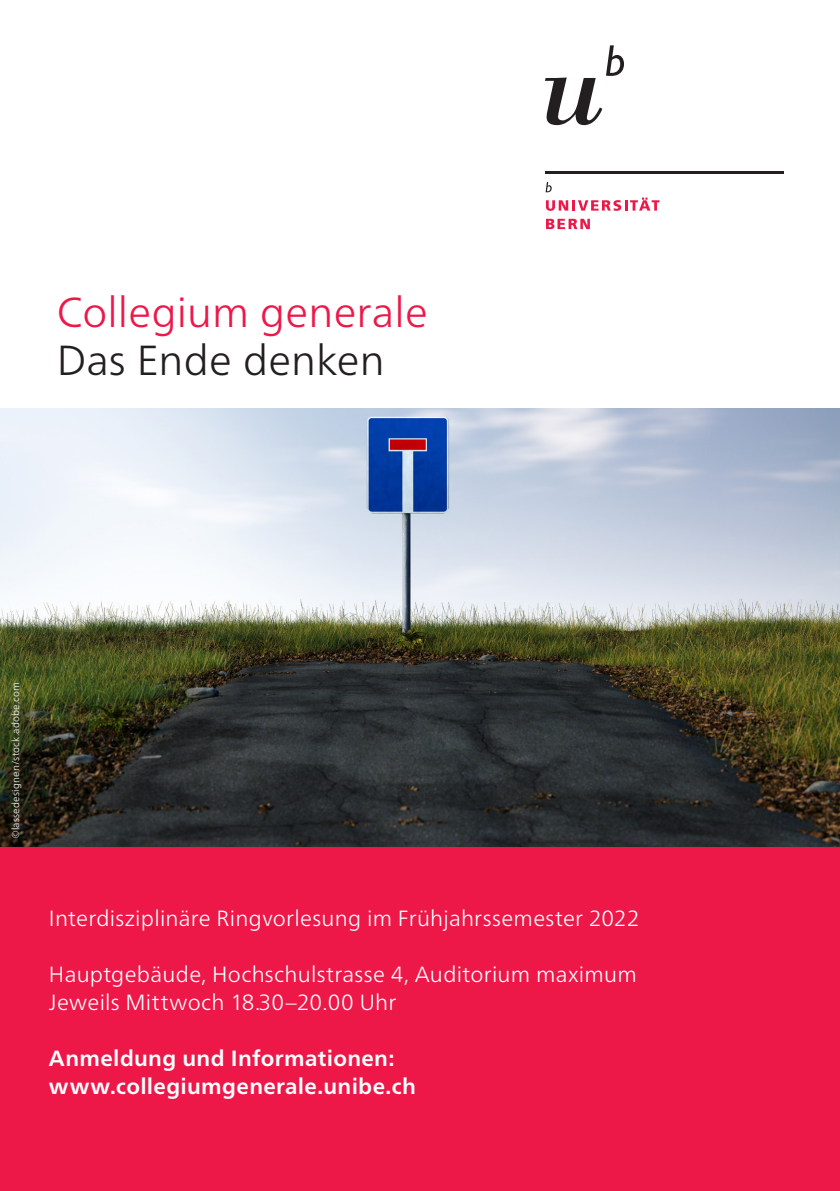
<style>
.page{position:relative;width:840px;height:1191px;background:#fff}
.page>*{position:absolute;margin:0;border:0;box-sizing:border-box;transform-origin:0 0}
.t1{font:300 42px "Frutiger Neue LT Pro";letter-spacing:.005em;color:#ed1748}
.t2{font:300 42px "Frutiger Neue LT Pro";letter-spacing:.005em;color:#231f20}
.t3{font:300 22px/28px "Frutiger Neue LT Pro";letter-spacing:.01em;color:#fff}
.t4{font:700 22px/28px "Frutiger Neue LT Pro";letter-spacing:.015em;color:#fff}
.t5{font:300 10px "Frutiger Neue LT Pro";letter-spacing:.02em;color:#fff}
</style>
<div class="page">
<div style="left:0;top:771px;width:839px;height:420px;background:#ed1748"></div>
<svg style="left:545px;top:45px;width:78px;height:80px"></svg>
<hr style="left:545px;top:172px;width:237px;height:2px;background:#231f20">
<svg style="left:545px;top:182px;width:6px;height:10px"></svg>
<svg style="left:545px;top:198px;width:114px;height:13px"></svg>
<svg style="left:546px;top:219px;width:43px;height:10px"></svg>
<img style="left:0;top:408px;width:839px;height:438px">
<h1 class="t1" style="left:57px;top:287px;width:372px">Collegium generale</h1>
<h1 class="t2" style="left:57px;top:335px;width:329px">Das Ende denken</h1>
<p class="t5" style="left:10px;top:839px;width:159px;rotate:-90deg">©lassedesignen/stock.adobe.com</p>
<p class="t3" style="left:49px;top:903px;width:591px">Interdisziplinäre Ringvorlesung im Frühjahrssemester 2022</p>
<p class="t3" style="left:49px;top:959px;width:589px">Hauptgebäude, Hochschulstrasse 4, Auditorium maximum<br>Jeweils Mittwoch 18.30–20.00 Uhr</p>
<p class="t4" style="left:49px;top:1043px;width:368px">Anmeldung und Informationen: www.collegiumgenerale.unibe.ch</p>
</div>
